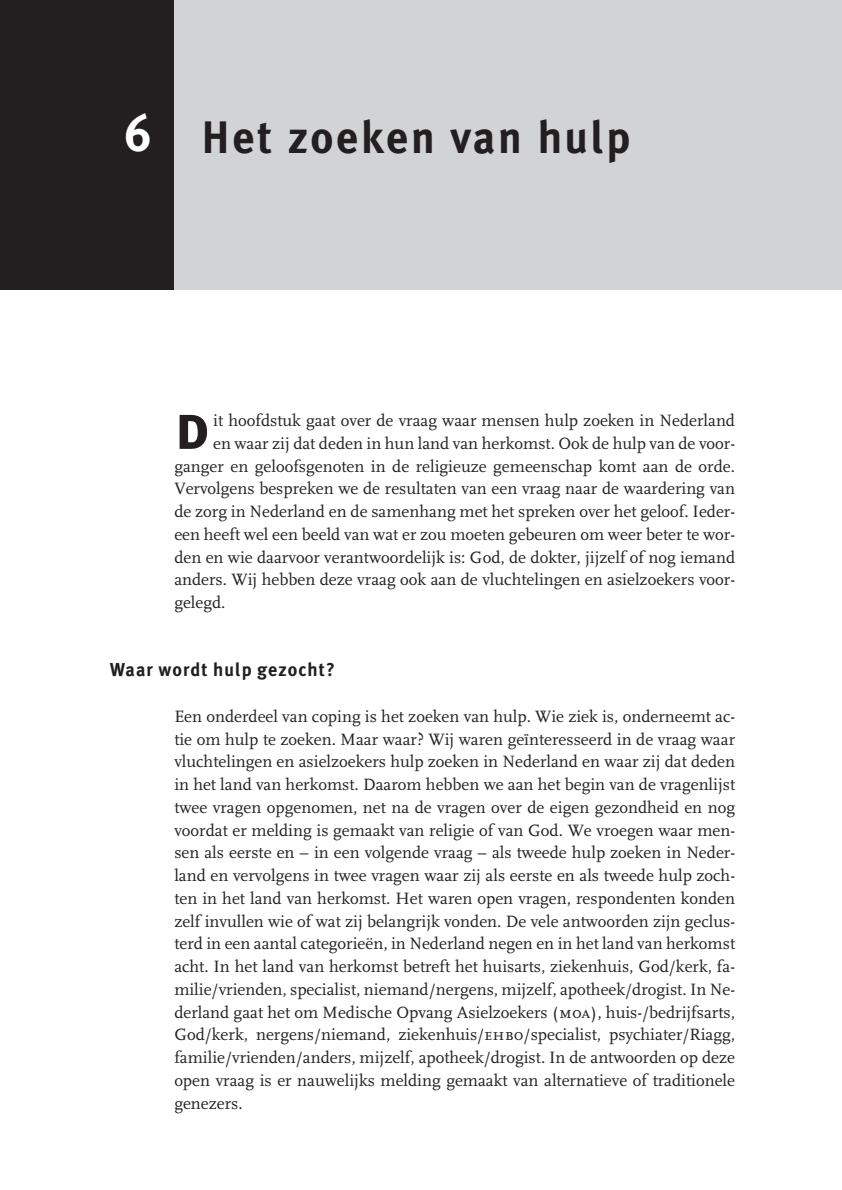
<style>
.page{position:relative;width:842px;height:1190px;background:#fff}
.page>*{position:absolute;margin:0;border:0;box-sizing:border-box;transform-origin:0 0}
.t1{font:63.18px "Meta Plus Bold Caps";color:#231f20}
.t2{font:700 45.5px "Meta Plus";letter-spacing:.06em;color:#231f20;scale:.96 1}
.t3{font:700 18.72px "Meta Plus";letter-spacing:.06em;color:#231f20}
.t4{font:17.15px/22.8px "FF Scala";color:#231f20;text-align:justify}
.s1{font-size:52.5px;color:#fff}
.s2{font-family:"FF Scala Caps"}
</style>
<div class="page">
<svg style="left:0;top:0;width:842px;height:290px;background:#adadae"></svg>
<h2 class="t2" style="left:125px;top:120px;width:528px"><span class="s1">6</span> Het zoeken van hulp</h2>
<h1 class="t1" style="left:174px;top:390px;width:37px">d</h1>
<p class="t4" style="left:213px;top:410px;width:523px">it hoofdstuk gaat over de vraag waar mensen hulp zoeken in Nederland</p>
<p class="t4" style="left:213px;top:433px;width:523px">en waar zij dat deden in hun land van herkomst. Ook de hulp van de voor-</p>
<p class="t4" style="left:174px;top:456px;width:562px">ganger en geloofsgenoten in de religieuze gemeenschap komt aan de orde.</p>
<p class="t4" style="left:174px;top:479px;width:562px">Vervolgens bespreken we de resultaten van een vraag naar de waardering van</p>
<p class="t4" style="left:174px;top:501px;width:562px">de zorg in Nederland en de samenhang met het spreken over het geloof. Ieder-</p>
<p class="t4" style="left:174px;top:524px;width:562px">een heeft wel een beeld van wat er zou moeten gebeuren om weer beter te wor-</p>
<p class="t4" style="left:174px;top:547px;width:562px">den en wie daarvoor verantwoordelijk is: God, de dokter, jijzelf of nog iemand</p>
<p class="t4" style="left:174px;top:570px;width:562px">anders. Wij hebben deze vraag ook aan de vluchtelingen en asielzoekers voor-</p>
<p class="t4" style="left:174px;top:592px;width:53px">gelegd.</p>
<p class="t3" style="left:110px;top:663px;width:226px">Waar wordt hulp gezocht?</p>
<p class="t4" style="left:174px;top:706px;width:562px">Een onderdeel van coping is het zoeken van hulp. Wie ziek is, onderneemt ac&shy;tie om hulp te zoeken. Maar waar? Wij waren geïnteresseerd in de vraag waar vluchtelingen en asielzoekers hulp zoeken in Nederland en waar zij dat deden in het land van herkomst. Daarom hebben we aan het begin van de vragenlijst twee vragen opgenomen, net na de vragen over de eigen gezondheid en nog voordat er melding is gemaakt van religie of van God. We vroegen waar men&shy;sen als eerste en – in een volgende vraag – als tweede hulp zoeken in Neder&shy;land en vervolgens in twee vragen waar zij als eerste en als tweede hulp zoch&shy;ten in het land van herkomst. Het waren open vragen, respondenten konden zelf invullen wie of wat zij belangrijk vonden. De vele antwoorden zijn geclus&shy;terd in een aantal categorieën, in Nederland negen en in het land van herkomst acht. In het land van herkomst betreft het huisarts, ziekenhuis, God/kerk, fa&shy;milie/vrienden, specialist, niemand/nergens, mijzelf, apotheek/drogist. In Ne&shy;derland gaat het om Medische Opvang Asielzoekers <span class="s2">(moa),</span> huis-/bedrijfsarts, God/kerk, nergens/niemand, ziekenhuis/<span class="s2">ehbo</span>/specialist, psychiater/Riagg, familie/vrienden/anders, mijzelf, apotheek/drogist. In de antwoorden op deze open vraag is er nauwelijks melding gemaakt van alternatieve of traditionele genezers.</p>
</div>
